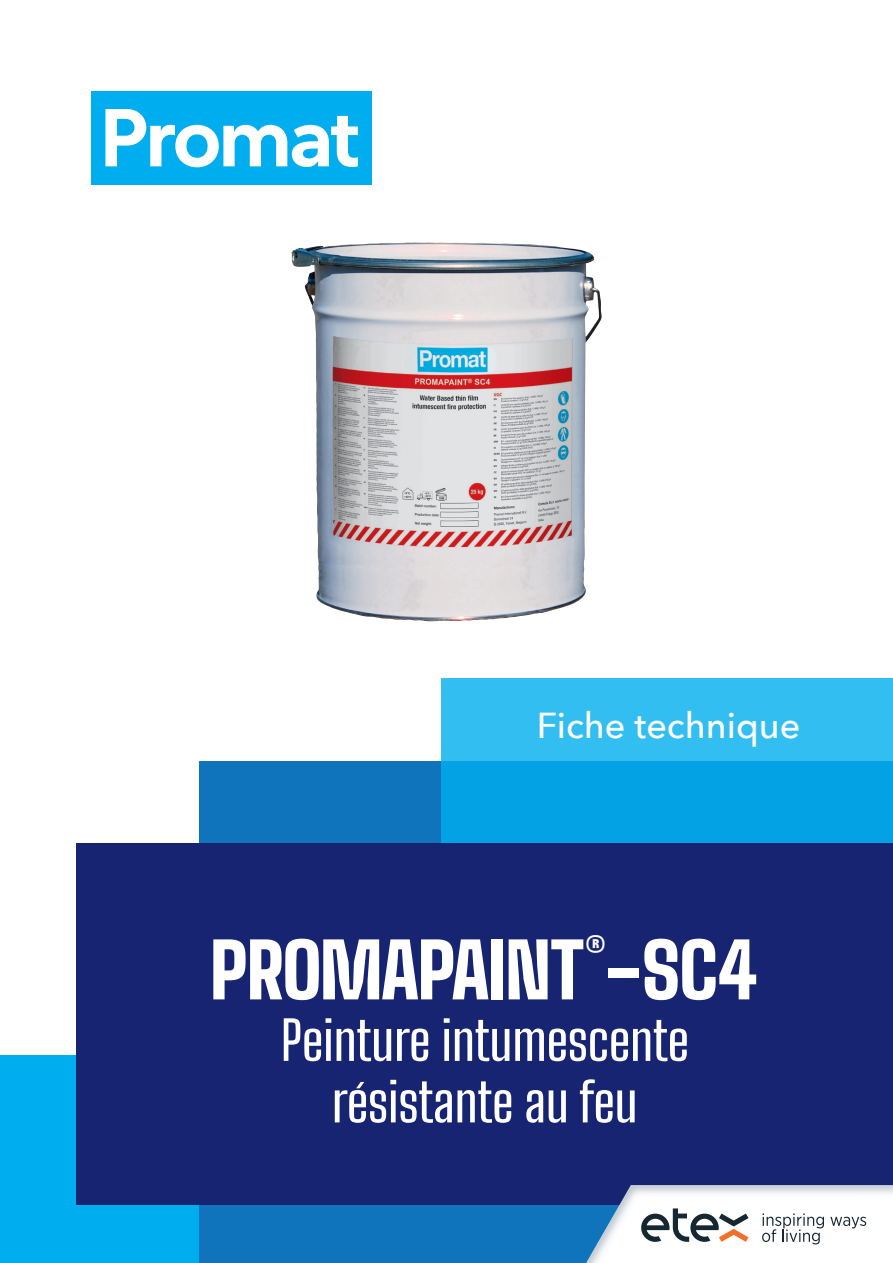
<style>
.page{position:relative;width:893px;height:1263px;background:#fff}
.page>*{position:absolute;margin:0;border:0;box-sizing:border-box;transform-origin:0 0}
.COVER___TITEL{font:900 75px "Big Shoulders Text";letter-spacing:-.02em;color:#fff}
.COVER___TITEL-2{font:500 53.25px/61.5px "Big Shoulders Text";color:#fff;text-align:center}
.COVER___ONDERTITEL{font:500 36px "Avenir Next";color:#fff}
</style>
<div class="page">
<div style="left:0;top:1055px;width:200px;height:208px;background:#00aeef"></div>
<div style="left:200px;top:762px;width:693px;height:501px;background:#1074bc"></div>
<div style="left:77px;top:843px;width:816px;height:362px;background:#162472"></div>
<div style="left:91px;top:91px;width:281px;height:94px;background:#00aeef"></div>
<svg style="left:105px;top:109px;width:253px;height:58px"></svg>
<svg style="left:586px;top:1185px;width:307px;height:78px;background:#d7dde3"></svg>
<svg style="left:441px;top:678px;width:452px;height:165px;background:#1bb0eb"></svg>
<img style="left:291px;top:242px;width:311px;height:379px">
<p class="COVER___ONDERTITEL" style="left:537px;top:694px;width:265px">Fiche technique</p>
<p class="COVER___TITEL" style="left:210px;top:916px;width:550px">PROMAPAINT<sup>®</sup>-SC4</p>
<p class="COVER___TITEL-2" style="left:281px;top:1008px;width:410px">Peinture intumescente résistante au feu</p>
</div>
